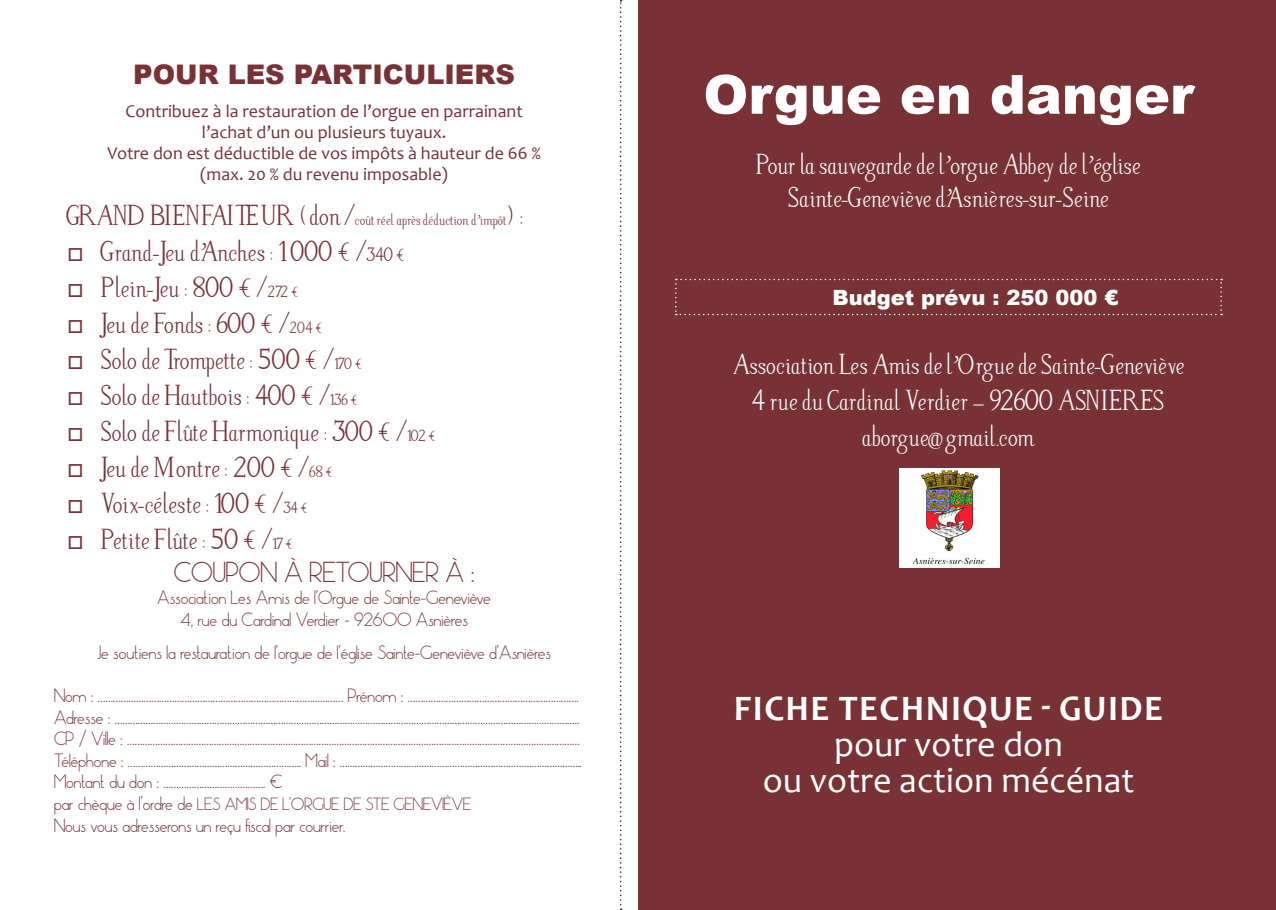
<style>
.page{position:relative;width:1276px;height:910px;background:#fff}
.page>*{position:absolute;margin:0;border:0;box-sizing:border-box;transform-origin:0 0}
.t1{font:900 54px "Arial";color:#fff}
.t2{font:36px/36px "Candara";color:#fff;text-align:center}
.t3{font:700 36px "Candara";letter-spacing:.04em;color:#fff}
.t4{font:27px "Litos Script";letter-spacing:.015em;color:#783135}
.t5{font:27px/32.4px "Litos Script";letter-spacing:.025em;color:#fff;text-align:center}
.t6{font:900 27px "Arial";color:#783135}
.t7{font:27px "Pistara";color:#783135}
.t8{font:900 21px "Arial";color:#fff}
.t9{font:18px/21.6px "Pistara";color:#783135}
.t10{font:18px/21px "Candara";color:#783135;text-align:center}
.t11{font:16.5px "Pistara";color:#783135}
.t12{font:15px "Litos Script";letter-spacing:.03em;color:#783135}
.s1{font-size:27px}
.s2{font-size:18px}
.s3{font-size:15px}
</style>
<div class="page">
<div style="left:638px;top:0;width:638px;height:910px;background:#783135"></div>
<svg style="left:675px;top:279px;width:547px;height:36px"></svg>
<img style="left:899px;top:469px;width:100px;height:98px">
<svg style="left:620px;top:0;width:1px;height:910px"></svg>
<h3 class="t6" style="left:133px;top:55px;width:383px">POUR LES PARTICULIERS</h3>
<p class="t10" style="left:108px;top:100px;width:435px">Contribuez à la restauration de l’orgue en parrainant l’achat d’un ou plusieurs tuyaux.<br>Votre don est déductible de vos impôts à hauteur de 66 % (max. 20 % du revenu imposable)</p>
<p class="t12" style="left:67px;top:209px;width:458px"><span class="s1">GRAND BIENFAITEUR (don /</span>coût réel après déduction d’impôt<span class="s1">) :</span></p>
<h3 class="t4" style="left:67px;top:233px;width:340px">□ Grand-Jeu d’Anches : 1 000 € /<span class="s2">340 €</span></h3>
<h3 class="t4" style="left:67px;top:269px;width:233px">□ Plein-Jeu : 800 € /<span class="s3">272 €</span></h3>
<h3 class="t4" style="left:67px;top:305px;width:257px">□ Jeu de Fonds : 600 € /<span class="s3">204 €</span></h3>
<h3 class="t4" style="left:67px;top:341px;width:297px">□ Solo de Trompette : 500 € /<span class="s3">170 €</span></h3>
<h3 class="t4" style="left:67px;top:377px;width:293px">□ Solo de Hautbois : 400 € /<span class="s3">136 €</span></h3>
<h3 class="t4" style="left:67px;top:413px;width:371px">□ Solo de Flûte Harmonique : 300 € /<span class="s3">102 €</span></h3>
<h3 class="t4" style="left:67px;top:449px;width:268px">□ Jeu de Montre : 200 € /<span class="s3">68 €</span></h3>
<h3 class="t4" style="left:67px;top:485px;width:243px">□ Voix-céleste : 100 € /<span class="s3">34 €</span></h3>
<h3 class="t4" style="left:67px;top:521px;width:228px">□ Petite Flûte : 50 € /<span class="s3">17 €</span></h3>
<h3 class="t7" style="left:174px;top:555px;width:152px">COUPON à retourner</h3>
<h3 class="t7" style="left:445px;top:555px;width:30px">à :</h3>
<p class="t9" style="left:157px;top:587px;width:335px;text-align:center">Association Les Amis de l’Orgue de Sainte-Geneviève<br>4, rue du Cardinal Verdier - 92600 Asnières</p>
<p class="t9" style="left:97px;top:642px;width:455px">Je soutiens la restauration de l’orgue de l’église Sainte-Geneviève d’Asnières</p>
<p class="t9" style="left:54px;top:685px;width:529px">Nom : ................................................................................................ Prénom : ...................................................................<br>Adresse : ......................................................................................................................................................................................<br>CP / Ville : .................................................................................................................................................................................<br>Téléphone : .................................................................... Mail : ...............................................................................................<br>Montant du don : ........................................ €</p>
<p class="t11" style="left:54px;top:793px;width:419px"><span class="s2">par chèque à l’ordre de</span> LES AMIS DE L’ORGUE DE STE GENEVIèVE</p>
<p class="t9" style="left:54px;top:815px;width:293px">Nous vous adresserons un reçu fiscal par courrier.</p>
<h1 class="t1" style="left:703px;top:55px;width:492px">Orgue en danger</h1>
<h1 class="t1" style="left:711px;top:109px;width:492px">Orgue en danger</h1>
<h3 class="t5" style="left:756px;top:148px;width:385px">Pour la sauvegarde de l’orgue Abbey de l’église<br>Sainte-Geneviève d’Asnières-sur-Seine</h3>
<p class="t8" style="left:832px;top:282px;width:287px">Budget prévu : 250 000 €</p>
<h3 class="t5" style="left:733px;top:347px;width:452px">Association Les Amis de l’Orgue de Sainte-Geneviève</h3>
<h3 class="t5" style="left:752px;top:383px;width:414px">4 rue du Cardinal Verdier – 92600 ASNIERES</h3>
<h3 class="t5" style="left:863px;top:419px;width:173px">aborgue@gmail.com</h3>
<h2 class="t3" style="left:734px;top:686px;width:427px">FICHE TECHNIQUE - GUI DE</h2>
<h2 class="t2" style="left:762px;top:726px;width:373px">pour votre don<br>ou votre action mécénat</h2>
</div>
